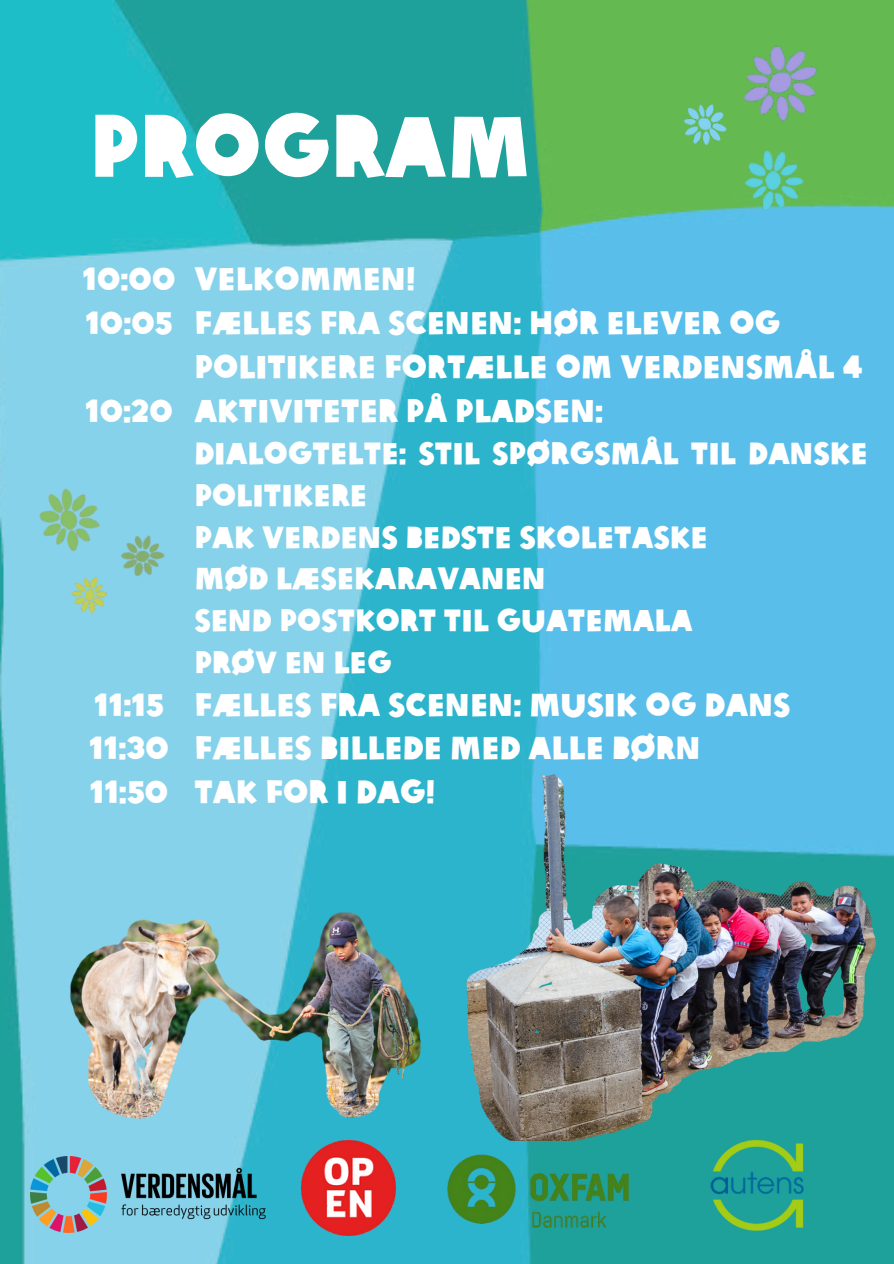
<style>
.page{position:relative;width:894px;height:1264px;background:#fff}
.page>*{position:absolute;margin:0;border:0;box-sizing:border-box;transform-origin:0 0}
.t1{font:84.75px "Oxfam Global Headline";color:#fff}
.t2{font:31.5px/44px "Oxfam Global Headline";color:#fff}
.t3{font:30px/41.7px "Oxfam Global Headline";color:#fff}
</style>
<div class="page">
<img style="left:0;top:0;width:893px;height:1263px">
<img style="left:653px;top:772px;width:240px;height:368px">
<img style="left:447px;top:1174px;width:181px;height:58px">
<img style="left:709px;top:1137px;width:95px;height:94px">
<img style="left:301px;top:1174px;width:95px;height:61px">
<img style="left:0;top:672px;width:653px;height:502px">
<img style="left:31px;top:1156px;width:234px;height:76px">
<img style="left:680px;top:98px;width:41px;height:54px">
<img style="left:721px;top:15px;width:124px;height:125px">
<img style="left:12px;top:461px;width:107px;height:107px">
<img style="left:721px;top:124px;width:100px;height:102px">
<img style="left:101px;top:520px;width:74px;height:74px">
<img style="left:60px;top:568px;width:59px;height:59px">
<p class="t1" style="left:89px;top:73px;width:443px">PROGRAM</p>
<p class="t2" style="left:82px;top:254px;width:94px">10:00</p>
<p class="t2" style="left:85px;top:298px;width:89px">10:05</p>
<p class="t2" style="left:85px;top:385px;width:89px">10:20</p>
<p class="t2" style="left:94px;top:679px;width:71px">11:15</p>
<p class="t2" style="left:89px;top:723px;width:81px">11:30</p>
<p class="t2" style="left:90px;top:767px;width:80px">11:50</p>
<p class="t2" style="left:194px;top:254px;width:222px">VELKOMMEN!</p>
<h1 class="t2" style="left:194px;top:298px;width:670px">FÆLLES FRA SCENEN: HØR ELEVER OG<br>POLITIKERE FORTÆLLE OM VERDENSMÅL 4</h1>
<p class="t2" style="left:194px;top:385px;width:410px">AKTIVITETER PÅ PLADSEN:</p>
<p class="t3" style="left:194px;top:430px;width:674px">DIALOGTELTE: STIL SPØRGSMÅL TIL DANSKE<br>POLITIKERE</p>
<p class="t3" style="left:194px;top:513px;width:515px">PAK VERDENS BEDSTE SKOLETASKE</p>
<p class="t3" style="left:194px;top:555px;width:353px">MØD LÆSEKARAVANEN</p>
<p class="t3" style="left:194px;top:596px;width:499px">SEND POSTKORT TIL GUATEMALA</p>
<p class="t3" style="left:194px;top:638px;width:199px">PRØV EN LEG</p>
<p class="t2" style="left:194px;top:679px;width:597px">FÆLLES FRA SCENEN: MUSIK OG DANS</p>
<p class="t2" style="left:194px;top:723px;width:507px">FÆLLES BILLEDE MED ALLE BØRN</p>
<p class="t2" style="left:194px;top:767px;width:242px">TAK FOR I DAG!</p>
</div>
